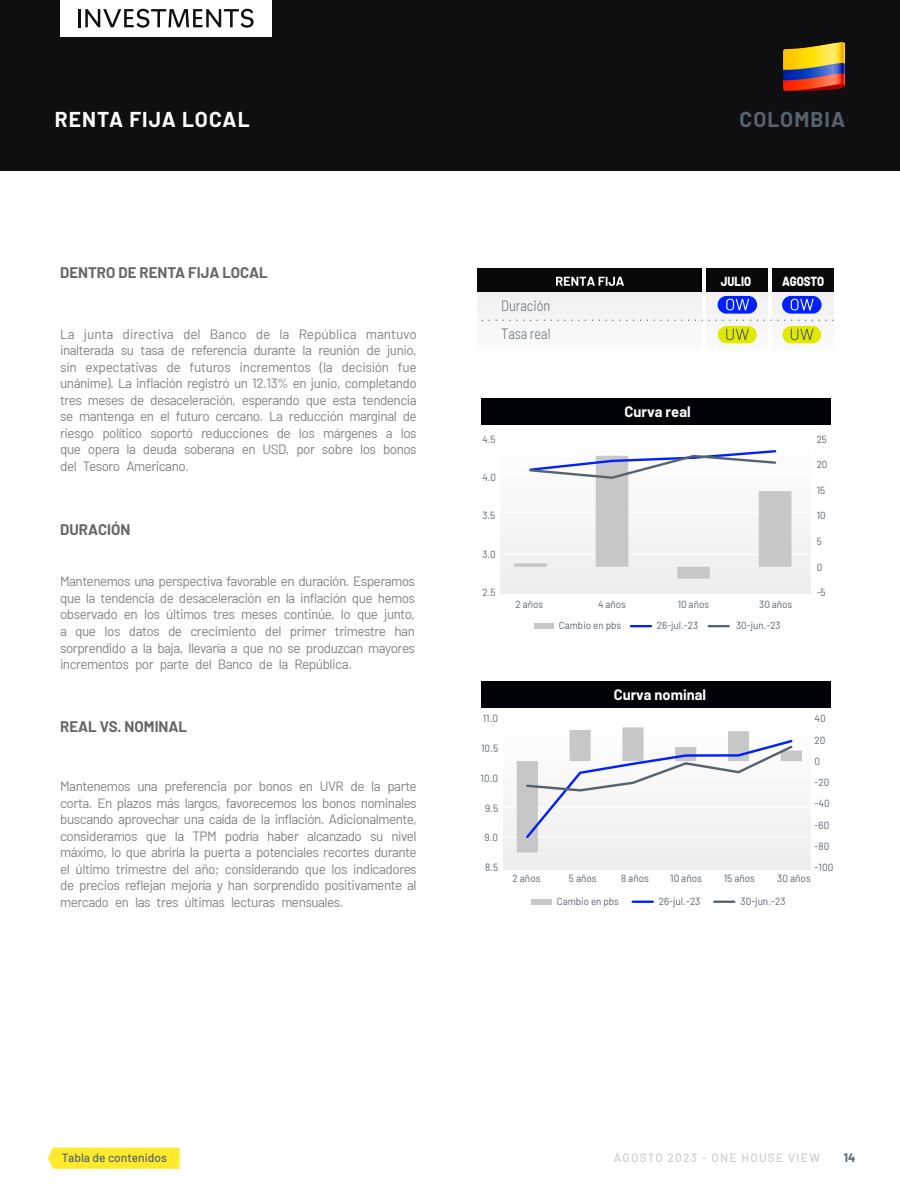
<style>
.page{position:relative;width:900px;height:1200px;background:#fff}
.page>*{position:absolute;margin:0;border:0;box-sizing:border-box;transform-origin:0 0}
.t1{font:700 21px "Barlow";letter-spacing:.05em;color:#fff}
.t2{font:700 21px "Barlow";letter-spacing:.05em;color:#54636f}
.t3{font:700 15px "Barlow";color:#666}
.t4{font:300 14.85px/28.2px "Barlow";color:#55646f;scale:.86 1}
.t5{font:700 14.7px "Barlow";color:#fff}
.t6{font:13.5px/16.5px "Barlow";letter-spacing:-.035em;color:#818181;text-align:justify}
.t7{font:800 13.2px "Barlow";color:#fff;scale:.86 1}
.t8{font:500 12px "Barlow";letter-spacing:.1em;color:#cdcdcd}
.t9{font:500 12px "Barlow";color:#54636f}
.t10{font:700 12px "Barlow";color:#54636f}
.t11{font:10.5px "Barlow";letter-spacing:.005em;color:#55646f;scale:.95 1}
.t12{font:10.35px "Barlow";color:#55646f;scale:.95 1}
.t13{font:10.2px "Barlow";color:#55646f;scale:.95 1}
.s1{color:#505565}
</style>
<div class="page">
<div style="left:501px;top:434px;width:309px;height:160px;background:#f7f7f7"></div>
<hr style="left:504px;top:554px;width:304px;height:1px;background:#fff">
<hr style="left:504px;top:512px;width:304px;height:2px;background:#fff">
<hr style="left:504px;top:472px;width:304px;height:1px;background:#fff">
<div style="left:481px;top:398px;width:349px;height:27px;background:#000009"></div>
<div style="left:534px;top:624px;width:20px;height:5px;background:#c7c7c7"></div>
<hr style="left:631px;top:625px;width:20px;height:2px;background:#0020ff">
<hr style="left:709px;top:625px;width:20px;height:2px;background:#55646f">
<svg style="left:514px;top:450px;width:277px;height:129px"></svg>
<div style="left:503px;top:719px;width:308px;height:150px;background:linear-gradient(to right,#f3f3f3,#f3f3f3)"></div>
<hr style="left:503px;top:837px;width:308px;height:1px;background:#fff">
<hr style="left:503px;top:807px;width:308px;height:1px;background:#fff">
<hr style="left:503px;top:777px;width:308px;height:1px;background:#fff">
<hr style="left:503px;top:747px;width:308px;height:1px;background:#fff">
<div style="left:481px;top:681px;width:349px;height:27px;background:#000009"></div>
<div style="left:532px;top:899px;width:20px;height:5px;background:#c7c7c7"></div>
<hr style="left:633px;top:901px;width:20px;height:2px;background:#0020ff">
<hr style="left:714px;top:901px;width:20px;height:2px;background:#55646f">
<svg style="left:517px;top:727px;width:285px;height:125px"></svg>
<div style="left:477px;top:292px;width:357px;height:58px;background:#f6f6f6"></div>
<div style="left:706px;top:269px;width:62px;height:23px;background:#090909"></div>
<div style="left:772px;top:269px;width:62px;height:23px;background:#090909"></div>
<div style="left:477px;top:269px;width:225px;height:23px;background:#090909"></div>
<hr style="left:702px;top:269px;width:4px;height:81px;background:#fff">
<hr style="left:768px;top:269px;width:3px;height:82px;background:#fff">
<svg style="left:482px;top:320px;width:352px;height:1px"></svg>
<svg style="left:556px;top:277px;width:68px;height:9px"></svg>
<div style="left:718px;top:326px;width:39px;height:17px;background:#e2e900;border-radius:9px"></div>
<svg style="left:726px;top:329px;width:23px;height:11px"></svg>
<div style="left:782px;top:326px;width:39px;height:17px;background:#e2e900;border-radius:9px"></div>
<svg style="left:791px;top:329px;width:23px;height:11px"></svg>
<div style="left:782px;top:296px;width:40px;height:18px;background:#0020ff;border-radius:9px"></div>
<svg style="left:791px;top:299px;width:23px;height:12px"></svg>
<div style="left:718px;top:296px;width:39px;height:18px;background:#0020ff;border-radius:9px"></div>
<svg style="left:726px;top:299px;width:23px;height:12px"></svg>
<div style="left:0;top:0;width:900px;height:170px;background:#0f0f11"></div>
<img style="left:783px;top:42px;width:61px;height:48px">
<div style="left:60px;top:0;width:212px;height:36px;background:#fff"></div>
<hr style="left:78px;top:9px;width:3px;height:18px;background:#0f0f11">
<svg style="left:85px;top:9px;width:169px;height:19px"></svg>
<svg style="left:48px;top:1148px;width:132px;height:21px;background:#ffea32"></svg>
<h1 class="t1" style="left:55px;top:104px;width:196px">RENTA FIJA LOCAL</h1>
<h1 class="t2" style="left:740px;top:104px;width:107px">COLOMBIA</h1>
<p class="t3" style="left:60px;top:261px;width:209px">DENTRO DE RENTA FIJA LOCAL</p>
<p class="t6" style="left:60px;top:325px;width:358px">La junta directiva del Banco de la República mantuvo inalterada su tasa de referencia durante la reunión de junio, sin expectativas de futuros incrementos (la decisión fue unánime). La inflación registró un 12.13% en junio, completando tres meses de desaceleración, esperando que esta tendencia se mantenga en el futuro cercano. La reducción marginal de riesgo político soportó reducciones de los márgenes a los que opera la deuda soberana en USD, por sobre los bonos del Tesoro Americano.</p>
<p class="t3" style="left:60px;top:519px;width:72px">DURACIÓN</p>
<p class="t6" style="left:60px;top:572px;width:357px">Mantenemos una perspectiva favorable en duración. Esperamos que la tendencia de desaceleración en la inflación que hemos observado en los últimos tres meses continúe, lo que junto, a que los datos de crecimiento del primer trimestre han sorprendido a la baja, llevaría a que no se produzcan mayores incrementos por parte del Banco de la República.</p>
<p class="t3" style="left:60px;top:715px;width:129px">REAL VS. NOMINAL</p>
<p class="t6" style="left:60px;top:777px;width:358px">Mantenemos una preferencia por bonos en UVR de la parte corta. En plazos más largos, favorecemos los bonos nominales buscando aprovechar una caída de la inflación. Adicionalmente, consideramos que la TPM podría haber alcanzado su nivel máximo, lo que abriría la puerta a potenciales recortes durante el último trimestre del año; considerando que los indicadores de precios reflejan mejoría y han sorprendido positivamente al mercado en las tres últimas lecturas mensuales.</p>
<p class="t4" style="left:501px;top:291px;width:59px">Duració<span class="s1">n<br></span>Tasa real</p>
<p class="t12" style="left:482px;top:431px;width:15px">4.5</p>
<p class="t12" style="left:482px;top:470px;width:16px">4.0</p>
<p class="t12" style="left:482px;top:508px;width:15px">3.5</p>
<p class="t12" style="left:482px;top:547px;width:16px">3.0</p>
<p class="t12" style="left:482px;top:585px;width:15px">2.5</p>
<p class="t7" style="left:721px;top:271px;width:37px">JULIO</p>
<p class="t7" style="left:782px;top:271px;width:51px">AGOSTO</p>
<p class="t5" style="left:625px;top:401px;width:68px">Curva real</p>
<p class="t12" style="left:817px;top:431px;width:12px">25</p>
<p class="t12" style="left:817px;top:457px;width:13px">20</p>
<p class="t12" style="left:817px;top:483px;width:11px">15</p>
<p class="t12" style="left:817px;top:508px;width:11px">10</p>
<p class="t12" style="left:817px;top:534px;width:7px">5</p>
<p class="t12" style="left:817px;top:559px;width:7px">0</p>
<p class="t12" style="left:817px;top:585px;width:11px">-5</p>
<p class="t12" style="left:515px;top:597px;width:31px">2 años</p>
<p class="t12" style="left:598px;top:597px;width:31px">4 años</p>
<p class="t12" style="left:678px;top:597px;width:35px">10 años</p>
<p class="t12" style="left:759px;top:597px;width:36px">30 años</p>
<p class="t12" style="left:559px;top:618px;width:67px">Cambio en pbs</p>
<p class="t12" style="left:657px;top:618px;width:45px">26-jul.-23</p>
<p class="t12" style="left:736px;top:618px;width:48px">30-jun.-23</p>
<p class="t11" style="left:483px;top:711px;width:18px">11.0</p>
<p class="t11" style="left:481px;top:741px;width:19px">10.5</p>
<p class="t11" style="left:481px;top:771px;width:20px">10.0</p>
<p class="t11" style="left:485px;top:800px;width:15px">9.5</p>
<p class="t11" style="left:485px;top:830px;width:16px">9.0</p>
<p class="t11" style="left:485px;top:860px;width:15px">8.5</p>
<p class="t5" style="left:614px;top:684px;width:94px">Curva nominal</p>
<p class="t11" style="left:815px;top:711px;width:13px">40</p>
<p class="t11" style="left:815px;top:732px;width:13px">20</p>
<p class="t11" style="left:815px;top:754px;width:7px">0</p>
<p class="t11" style="left:815px;top:775px;width:17px">-20</p>
<p class="t11" style="left:815px;top:796px;width:17px">-40</p>
<p class="t11" style="left:815px;top:817px;width:17px">-60</p>
<p class="t11" style="left:815px;top:839px;width:17px">-80</p>
<p class="t11" style="left:815px;top:860px;width:21px">-100</p>
<p class="t11" style="left:512px;top:870px;width:31px">2 años</p>
<p class="t11" style="left:569px;top:870px;width:31px">5 años</p>
<p class="t11" style="left:621px;top:870px;width:31px">8 años</p>
<p class="t11" style="left:670px;top:870px;width:35px">10 años</p>
<p class="t11" style="left:724px;top:870px;width:35px">15 años</p>
<p class="t11" style="left:777px;top:870px;width:37px">30 años</p>
<p class="t13" style="left:557px;top:894px;width:67px">Cambio en pbs</p>
<p class="t11" style="left:659px;top:894px;width:45px">26-jul.-23</p>
<p class="t11" style="left:740px;top:894px;width:49px">30-jun.-23</p>
<p class="t9" style="left:62px;top:1149px;width:107px">Tabla de contenidos</p>
<p class="t8" style="left:614px;top:1149px;width:208px">AGOSTO 2023 - ONE HOUSE VIEW</p>
<p class="t10" style="left:844px;top:1149px;width:13px">14</p>
</div>
